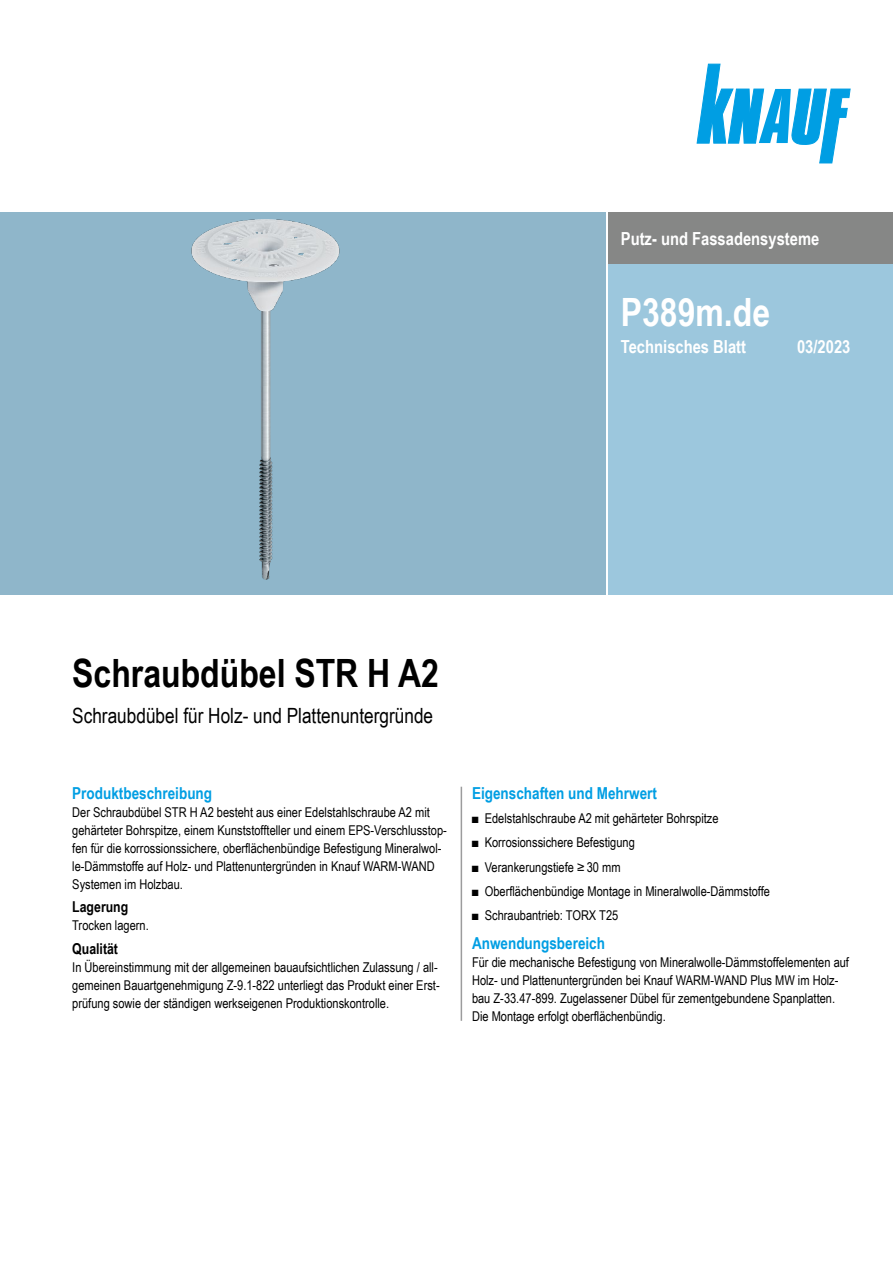
<style>
.page{position:relative;width:893px;height:1263px;background:#fff}
.page>*{position:absolute;margin:0;border:0;box-sizing:border-box;transform-origin:0 0}
.t1{font:700 39px "Arial Narrow";color:#000}
.t2{font:700 39px "Arial Narrow";color:#fff}
.t3{font:21px "Arial Narrow";color:#000}
.Ausgabe_TB{font:700 18px "Arial Narrow";color:#fff}
.Ue3_11cyan_TB{font:700 16.5px "Arial Narrow";color:#009ee3}
.Ue4_10schwarz_TB{font:700 15px "Arial Narrow";color:#000}
.Text_TB{font:13.5px/18px "Arial Narrow";color:#000}
</style>
<div class="page">
<div style="left:608px;top:213px;width:285px;height:382px;background:#9cc7dd"></div>
<div style="left:608px;top:213px;width:285px;height:51px;background:#868786"></div>
<div style="left:0;top:213px;width:606px;height:382px;background:#8fb6ca"></div>
<img style="left:191px;top:220px;width:149px;height:360px">
<svg style="left:697px;top:64px;width:153px;height:99px"></svg>
<hr style="left:461px;top:787px;width:1px;height:234px;background:#9c9c9d">
<h3 class="Ausgabe_TB" style="left:621px;top:225px;width:200px">Putz- und Fassadensysteme</h3>
<h1 class="t2" style="left:621px;top:282px;width:151px">P389m.de</h1>
<h3 class="Ausgabe_TB" style="left:621px;top:333px;width:127px">Technisches Blatt</h3>
<p class="Ausgabe_TB" style="left:797px;top:333px;width:55px">03/2023</p>
<h1 class="t1" style="left:72px;top:644px;width:368px">Schraubdübel STR H A2</h1>
<h2 class="t3" style="left:72px;top:700px;width:362px">Schraubdübel für Holz- und Plattenuntergründe</h2>
<p class="Ue3_11cyan_TB" style="left:72px;top:780px;width:141px">Produktbeschreibung</p>
<p class="Text_TB" style="left:72px;top:802px;width:376px">Der Schraubdübel STR H A2 besteht aus einer Edelstahlschraube A2 mit gehärteter Bohrspitze, einem Kunststoffteller und einem EPS-Verschlusstop&shy;fen für die korrossionssichere, oberflächenbündige Befestigung Mineralwol&shy;le-Dämmstoffe auf Holz- und Plattenuntergründen in Knauf WARM-WAND Systemen im Holzbau.</p>
<p class="Ue4_10schwarz_TB" style="left:72px;top:895px;width:58px">Lagerung</p>
<p class="Text_TB" style="left:72px;top:916px;width:78px">Trocken lagern.</p>
<p class="Ue4_10schwarz_TB" style="left:72px;top:937px;width:47px">Qualität</p>
<p class="Text_TB" style="left:72px;top:957px;width:369px">In Übereinstimmung mit der allgemeinen bauaufsichtlichen Zulassung / all&shy;gemeinen Bauartgenehmigung Z-9.1-822 unterliegt das Produkt einer Erst&shy;prüfung sowie der ständigen werkseigenen Produktionskontrolle.</p>
<p class="Ue3_11cyan_TB" style="left:472px;top:780px;width:186px">Eigenschaften und Mehrwert</p>
<p class="Text_TB" style="left:472px;top:809px;width:248px">■ Edelstahlschraube A2 mit gehärteter Bohrspitze</p>
<p class="Text_TB" style="left:472px;top:833px;width:164px">■ Korrosionssichere Befestigung</p>
<p class="Text_TB" style="left:472px;top:857px;width:150px">■ Verankerungstiefe ≥ 30 mm</p>
<p class="Text_TB" style="left:472px;top:882px;width:300px">■ Oberflächenbündige Montage in Mineralwolle-Dämmstoffe</p>
<p class="Text_TB" style="left:472px;top:906px;width:148px">■ Schraubantrieb: TORX T25</p>
<p class="Ue3_11cyan_TB" style="left:472px;top:930px;width:135px">Anwendungsbereich</p>
<p class="Text_TB" style="left:472px;top:952px;width:379px">Für die mechanische Befestigung von Mineralwolle-Dämmstoffelementen auf Holz- und Plattenuntergründen bei Knauf WARM-WAND Plus MW im Holz&shy;bau Z-33.47-899. Zugelassener Dübel für zementgebundene Spanplatten.<br>Die Montage erfolgt oberflächenbündig.</p>
</div>
